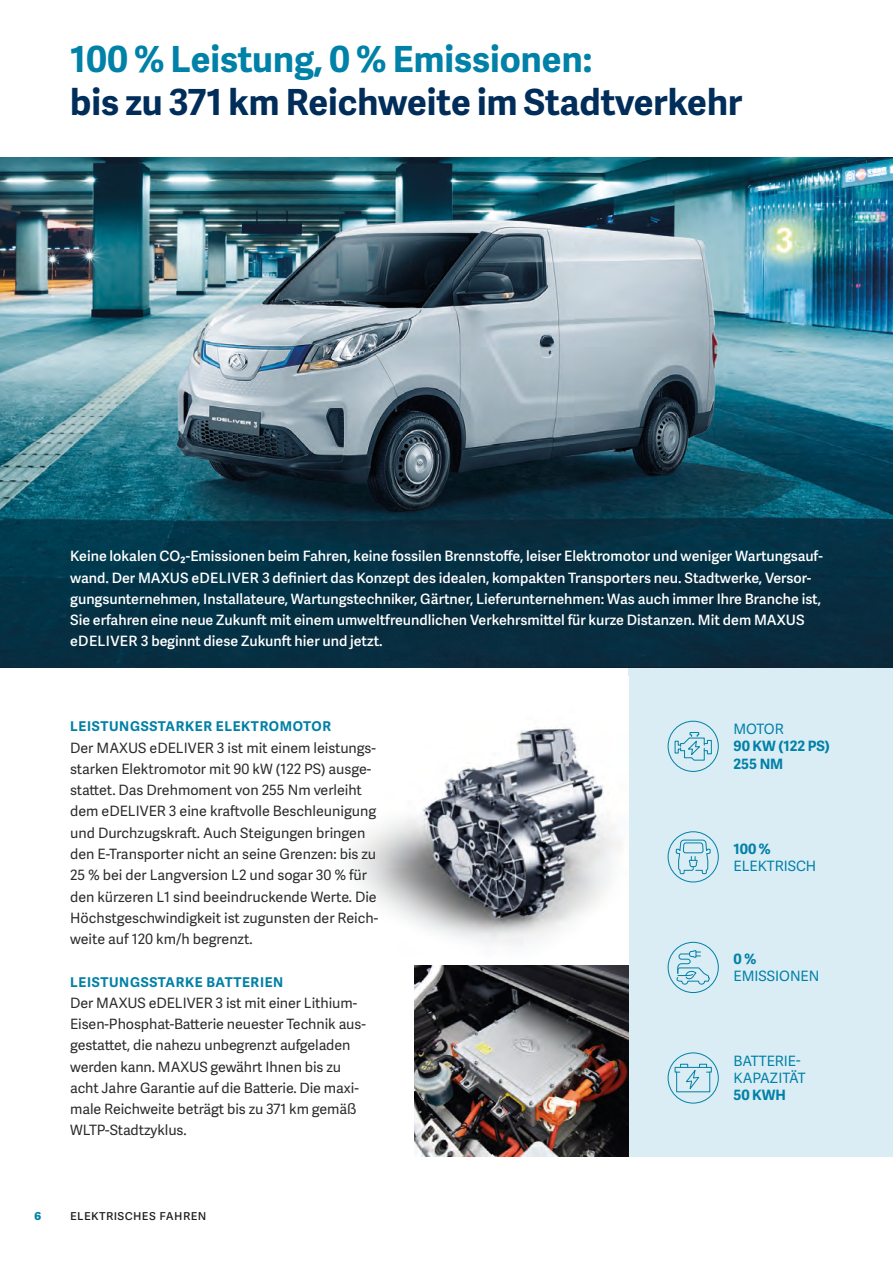
<style>
.page{position:relative;width:893px;height:1263px;background:#fff}
.page>*{position:absolute;margin:0;border:0;box-sizing:border-box;transform-origin:0 0}
.t1{font:700 36px "Adelle Sans";color:#002d59}
.t2{font:700 36px "Adelle Sans";color:#0081a7}
.t3{font:14.25px/21.3px "Adelle Sans";letter-spacing:-.005em;color:#2b2b2a}
.t4{font:600 14.25px/21.3px "Adelle Sans";color:#fff}
.t5{font:14.25px/17.1px "Adelle Sans";color:#0081a7}
.t6{font:700 14.25px/17.1px "Adelle Sans";color:#0081a7}
.t7{font:14.25px "Adelle Sans";letter-spacing:.025em;color:#1d1d1b}
.t8{font:700 13.5px "Adelle Sans";letter-spacing:.05em;color:#0081a7}
</style>
<div class="page">
<div style="left:628px;top:660px;width:265px;height:497px;background:#daecf4"></div>
<img style="left:352px;top:727px;width:269px;height:218px">
<img style="left:415px;top:965px;width:213px;height:192px">
<img style="left:0;top:157px;width:893px;height:511px">
<svg style="left:676px;top:839px;width:35px;height:35px"></svg>
<div style="left:683px;top:842px;width:20px;height:11px;border:1px solid #0081a7;border-radius:2px"></div>
<div style="left:668px;top:831px;width:51px;height:51px;border:1px solid #0081a7;border-radius:50%"></div>
<svg style="left:677px;top:950px;width:33px;height:35px"></svg>
<div style="left:668px;top:942px;width:51px;height:51px;border:1px solid #0081a7;border-radius:50%"></div>
<svg style="left:675px;top:1064px;width:37px;height:28px"></svg>
<div style="left:668px;top:1052px;width:51px;height:51px;border:1px solid #0081a7;border-radius:50%"></div>
<svg style="left:675px;top:732px;width:37px;height:29px"></svg>
<div style="left:668px;top:721px;width:51px;height:51px;border:1px solid #0081a7;border-radius:50%"></div>
<h1 class="t2" style="left:70px;top:33px;width:524px">100 % Leistung, 0 % Emissionen:</h1>
<h1 class="t1" style="left:70px;top:76px;width:673px">bis zu 371 km Reichweite im Stadtverkehr</h1>
<p class="t4" style="left:70px;top:545px;width:754px">Keine lokalen CO₂-Emissionen beim Fahren, keine fossilen Brennstoffe, leiser Elektromotor und weniger Wartungsauf&shy;wand. Der MAXUS eDELIVER 3 definiert das Konzept des idealen, kompakten Transporters neu. Stadtwerke, Versor&shy;gungsunternehmen, Installateure, Wartungstechniker, Gärtner, Lieferunternehmen: Was auch immer Ihre Branche ist, Sie erfahren eine neue Zukunft mit einem umweltfreundlichen Verkehrsmittel für kurze Distanzen. Mit dem MAXUS eDELIVER 3 beginnt diese Zukunft hier und jetzt.</p>
<p class="t8" style="left:70px;top:717px;width:262px">LEISTUNGSSTARKER ELEKTROMOTOR</p>
<p class="t3" style="left:70px;top:736px;width:310px">Der MAXUS eDELIVER 3 ist mit einem leistungs&shy;starken Elektromotor mit 90 kW (122 PS) ausge&shy;stattet. Das Drehmoment von 255 Nm verleiht dem eDELIVER 3 eine kraftvolle Beschleunigung und Durchzugskraft. Auch Steigungen bringen den E-Transporter nicht an seine Grenzen: bis zu 25 % bei der Langversion L2 und sogar 30 % für den kürzeren L1 sind beeindruckende Werte. Die Höchstgeschwindigkeit ist zugunsten der Reich&shy;weite auf 120 km/h begrenzt.</p>
<p class="t8" style="left:70px;top:972px;width:215px">LEISTUNGSSTARKE BATTERIEN</p>
<p class="t3" style="left:70px;top:992px;width:297px">Der MAXUS eDELIVER 3 ist mit einer Lithium-Eisen-Phosphat-Batterie neuester Technik aus&shy;gestattet, die nahezu unbegrenzt aufgeladen werden kann. MAXUS gewährt Ihnen bis zu acht Jahre Garantie auf die Batterie. Die maxi&shy;male Reichweite beträgt bis zu 371 km gemäß WLTP-Stadtzyklus.</p>
<p class="t6" style="left:34px;top:1206px;width:9px">6</p>
<p class="t7" style="left:70px;top:1205px;width:138px">Elektrisches Fahren</p>
<p class="t5" style="left:733px;top:720px;width:52px">MOTOR</p>
<p class="t6" style="left:733px;top:737px;width:98px">90 KW (122 PS)<br>255 NM</p>
<p class="t6" style="left:733px;top:839px;width:39px">100 %</p>
<p class="t5" style="left:733px;top:856px;width:84px">ELEKTRISCH</p>
<p class="t6" style="left:733px;top:950px;width:24px">0 %</p>
<p class="t5" style="left:733px;top:967px;width:87px">EMISSIONEN</p>
<p class="t5" style="left:733px;top:1052px;width:74px">BATTERIE-<br>KAPAZITÄT</p>
<p class="t6" style="left:733px;top:1086px;width:54px">50 KWH</p>
</div>
